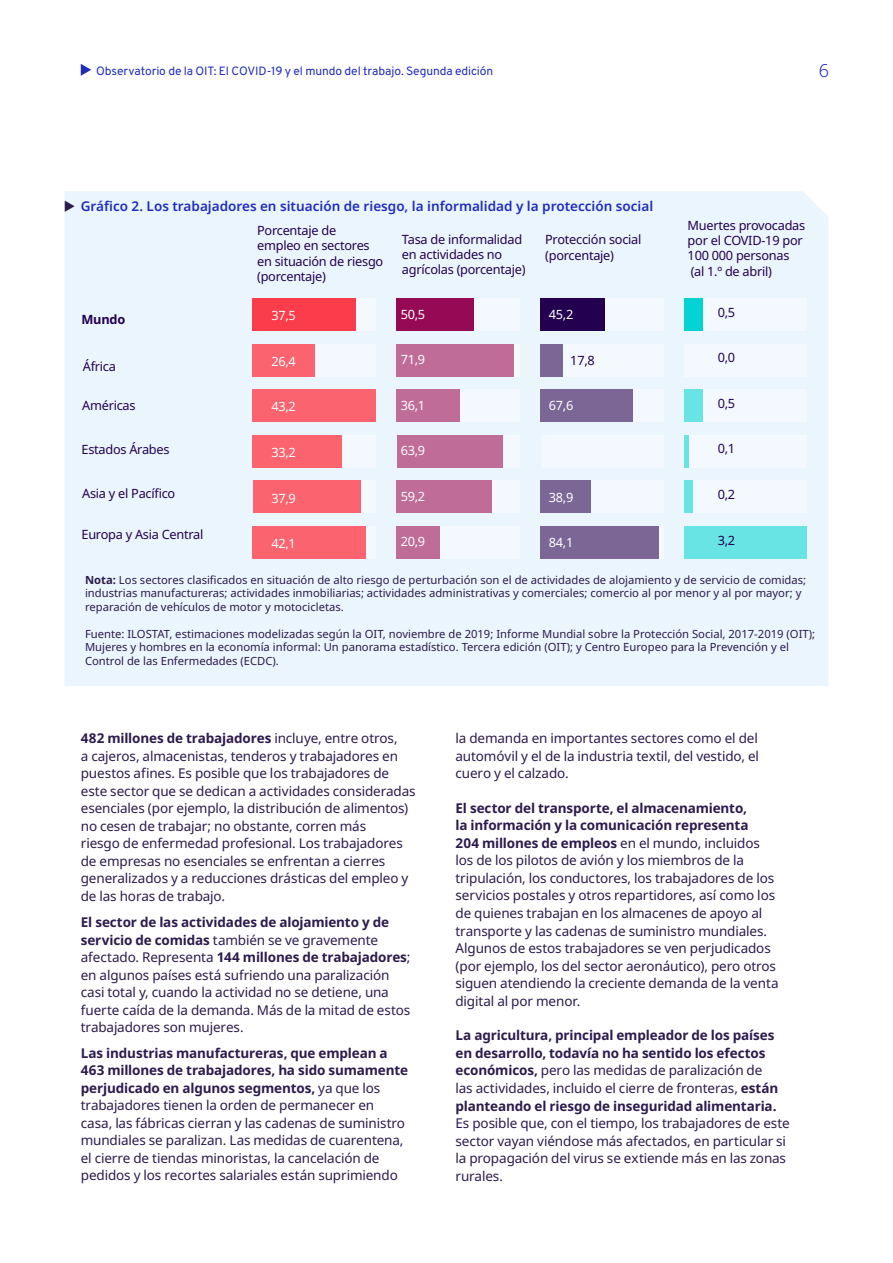
<style>
.page{position:relative;width:893px;height:1263px;background:#fff}
.page>*{position:absolute;margin:0;border:0;box-sizing:border-box;transform-origin:0 0}
.t1{font:300 18px "Noto Sans";color:#1e2dbe}
.t2{font:13.5px/17.5px "Noto Sans";letter-spacing:-.01em;color:#2c1b4d}
.t3{font:700 13.5px/17.5px "Noto Sans";letter-spacing:-.01em;color:#2c1b4d}
.t4{font:600 13.5px "Noto Sans";color:#1e2dbe}
.t5{font:12.75px/15.3px "Noto Sans";letter-spacing:-.02em;color:#230050}
.t6{font:12.75px "Noto Sans";letter-spacing:-.02em;color:#fff}
.t7{font:700 12.75px "Noto Sans";letter-spacing:-.02em;color:#230050}
.t8{font:12px "Overpass";letter-spacing:-.005em;color:#1e2dbe}
.t9{font:11.25px/13.5px "Noto Sans";color:#2c1b4d}
.s1{font-weight:700}
.s2{font-weight:400}
</style>
<div class="page">
<svg style="left:81px;top:64px;width:10px;height:12px"></svg>
<div style="left:65px;top:191px;width:763px;height:495px;background:#ebf5fd"></div>
<div style="left:253px;top:435px;width:123px;height:32px;background:#f3f9fe"></div>
<div style="left:253px;top:298px;width:123px;height:33px;background:#f3f9fe"></div>
<div style="left:397px;top:298px;width:123px;height:33px;background:#f3f9fe"></div>
<div style="left:540px;top:298px;width:123px;height:33px;background:#f3f9fe"></div>
<div style="left:684px;top:298px;width:123px;height:33px;background:#f3f9fe"></div>
<div style="left:253px;top:344px;width:123px;height:32px;background:#f3f9fe"></div>
<div style="left:397px;top:344px;width:123px;height:32px;background:#f3f9fe"></div>
<div style="left:540px;top:344px;width:123px;height:32px;background:#f3f9fe"></div>
<div style="left:684px;top:344px;width:123px;height:32px;background:#f3f9fe"></div>
<div style="left:397px;top:389px;width:123px;height:33px;background:#f3f9fe"></div>
<div style="left:540px;top:389px;width:123px;height:33px;background:#f3f9fe"></div>
<div style="left:684px;top:389px;width:123px;height:33px;background:#f3f9fe"></div>
<div style="left:397px;top:435px;width:123px;height:32px;background:#f3f9fe"></div>
<div style="left:540px;top:435px;width:123px;height:32px;background:#f3f9fe"></div>
<div style="left:684px;top:435px;width:123px;height:32px;background:#f3f9fe"></div>
<div style="left:253px;top:480px;width:123px;height:33px;background:#f3f9fe"></div>
<div style="left:397px;top:480px;width:123px;height:33px;background:#f3f9fe"></div>
<div style="left:540px;top:480px;width:123px;height:33px;background:#f3f9fe"></div>
<div style="left:684px;top:480px;width:123px;height:33px;background:#f3f9fe"></div>
<div style="left:253px;top:526px;width:123px;height:33px;background:#f3f9fe"></div>
<div style="left:397px;top:526px;width:123px;height:33px;background:#f3f9fe"></div>
<div style="left:540px;top:526px;width:123px;height:33px;background:#f3f9fe"></div>
<div style="left:253px;top:298px;width:103px;height:33px;background:#fa3c4b"></div>
<div style="left:397px;top:298px;width:77px;height:33px;background:#960a55"></div>
<div style="left:540px;top:298px;width:65px;height:33px;background:#230050"></div>
<div style="left:684px;top:298px;width:19px;height:33px;background:#05d2d2"></div>
<div style="left:253px;top:344px;width:62px;height:32px;background:#fb636f"></div>
<div style="left:397px;top:344px;width:117px;height:32px;background:#c06c99"></div>
<div style="left:540px;top:344px;width:23px;height:32px;background:#7b6696"></div>
<div style="left:253px;top:389px;width:123px;height:33px;background:#fb636f"></div>
<div style="left:397px;top:389px;width:63px;height:33px;background:#c06c99"></div>
<div style="left:540px;top:389px;width:93px;height:33px;background:#7b6696"></div>
<div style="left:684px;top:389px;width:19px;height:33px;background:#69e4e4"></div>
<div style="left:253px;top:435px;width:89px;height:32px;background:#fb636f"></div>
<div style="left:397px;top:435px;width:105px;height:32px;background:#c06c99"></div>
<hr style="left:684px;top:435px;width:4px;height:32px;background:#69e4e4">
<div style="left:253px;top:480px;width:107px;height:33px;background:#fb636f"></div>
<div style="left:397px;top:480px;width:95px;height:33px;background:#c06c99"></div>
<div style="left:540px;top:480px;width:51px;height:33px;background:#7b6696"></div>
<div style="left:684px;top:480px;width:9px;height:33px;background:#69e4e4"></div>
<div style="left:253px;top:526px;width:113px;height:33px;background:#fb636f"></div>
<div style="left:397px;top:526px;width:43px;height:33px;background:#c06c99"></div>
<div style="left:540px;top:526px;width:119px;height:33px;background:#7b6696"></div>
<div style="left:684px;top:526px;width:123px;height:33px;background:#69e4e4"></div>
<svg style="left:65px;top:201px;width:10px;height:11px"></svg>
<p class="t8" style="left:96px;top:62px;width:399px">Observatorio de la OIT: El COVID-19 y el mundo del trabajo. Segunda edición</p>
<h1 class="t1" style="left:819px;top:57px;width:12px">6</h1>
<p class="t4" style="left:81px;top:197px;width:574px">Gráfico 2. Los trabajadores en situación de riesgo, la informalidad y la protección social</p>
<p class="t7" style="left:82px;top:310px;width:45px">Mundo</p>
<p class="t5" style="left:83px;top:359px;width:35px">África</p>
<p class="t5" style="left:82px;top:398px;width:55px">Américas</p>
<p class="t5" style="left:82px;top:442px;width:90px">Estados Árabes</p>
<p class="t5" style="left:82px;top:486px;width:95px">Asia y el Pacífico</p>
<p class="t5" style="left:82px;top:527px;width:123px">Europa y Asia Central</p>
<p class="t5" style="left:257px;top:223px;width:128px">Porcentaje de empleo en sectores en situación de riesgo (porcentaje)</p>
<p class="t5" style="left:402px;top:232px;width:125px">Tasa de informalidad en actividades no agrícolas (porcentaje)</p>
<p class="t5" style="left:545px;top:232px;width:98px">Protección social (porcentaje)</p>
<p class="t6" style="left:271px;top:307px;width:26px">37,5</p>
<p class="t6" style="left:271px;top:352px;width:26px">26,4</p>
<p class="t6" style="left:271px;top:398px;width:26px">43,2</p>
<p class="t6" style="left:271px;top:443px;width:26px">33,2</p>
<p class="t6" style="left:271px;top:489px;width:26px">37,9</p>
<p class="t6" style="left:271px;top:534px;width:26px">42,1</p>
<p class="t6" style="left:401px;top:305px;width:26px">50,5</p>
<p class="t6" style="left:401px;top:351px;width:26px">71,9</p>
<p class="t6" style="left:401px;top:396px;width:26px">36,1</p>
<p class="t6" style="left:401px;top:442px;width:26px">63,9</p>
<p class="t6" style="left:401px;top:487px;width:26px">59,2</p>
<p class="t6" style="left:401px;top:533px;width:26px">20,9</p>
<p class="t6" style="left:549px;top:306px;width:26px">45,2</p>
<p class="t5" style="left:570px;top:353px;width:26px">17,8</p>
<p class="t6" style="left:549px;top:397px;width:26px">67,6</p>
<p class="t6" style="left:549px;top:488px;width:26px">38,9</p>
<p class="t6" style="left:549px;top:533px;width:26px">84,1</p>
<p class="t5" style="left:688px;top:218px;width:119px">Muertes provocadas por el COVID-19 por<br>100 000 personas (al 1.º de abril)</p>
<p class="t5" style="left:718px;top:305px;width:19px">0,5</p>
<p class="t5" style="left:718px;top:350px;width:19px">0,0</p>
<p class="t5" style="left:718px;top:396px;width:19px">0,5</p>
<p class="t5" style="left:718px;top:441px;width:19px">0,1</p>
<p class="t5" style="left:718px;top:487px;width:19px">0,2</p>
<p class="t5" style="left:718px;top:532px;width:19px">3,2</p>
<p class="t9" style="left:85px;top:573px;width:723px"><span class="s1">Nota:</span> Los sectores clasificados en situación de alto riesgo de perturbación son el de actividades de alojamiento y de servicio de comidas; industrias manufactureras; actividades inmobiliarias; actividades administrativas y comerciales; comercio al por menor y al por mayor; y reparación de vehículos de motor y motocicletas.</p>
<p class="t9" style="left:85px;top:627px;width:732px">Fuente: ILOSTAT, estimaciones modelizadas según la OIT, noviembre de 2019; Informe Mundial sobre la Protección Social, 2017-2019 (OIT);<br>Mujeres y hombres en la economía informal: Un panorama estadístico. Tercera edición (OIT); y Centro Europeo para la Prevención y el<br>Control de las Enfermedades (ECDC).</p>
<p class="t2" style="left:81px;top:730px;width:336px"><span class="s1">482 millones de trabajadores</span> incluye, entre otros,<br>a cajeros, almacenistas, tenderos y trabajadores en puestos afines. Es posible que los trabajadores de este sector que se dedican a actividades consideradas esenciales (por ejemplo, la distribución de alimentos) no cesen de trabajar; no obstante, corren más<br>riesgo de enfermedad profesional. Los trabajadores de empresas no esenciales se enfrentan a cierres generalizados y a reducciones drásticas del empleo y de las horas de trabajo.</p>
<p class="t2" style="left:81px;top:914px;width:331px"><span class="s1">El sector de las actividades de alojamiento y de servicio de comidas</span> también se ve gravemente afectado. Representa <span class="s1">144 millones de trabajadores</span>; en algunos países está sufriendo una paralización casi total y, cuando la actividad no se detiene, una fuerte caída de la demanda. Más de la mitad de estos trabajadores son mujeres.</p>
<p class="t2" style="left:81px;top:1044px;width:329px"><span class="s1">Las industrias manufactureras, que emplean a 463 millones de trabajadores, ha sido sumamente perjudicado en algunos segmentos,</span> ya que los trabajadores tienen la orden de permanecer en casa, las fábricas cierran y las cadenas de suministro mundiales se paralizan. Las medidas de cuarentena, el cierre de tiendas minoristas, la cancelación de pedidos y los recortes salariales están suprimiendo</p>
<p class="t2" style="left:455px;top:730px;width:305px;text-align:justify">la demanda en importantes sectores como el del automóvil y el de la industria textil, del vestido, el cuero y el calzado.</p>
<p class="t2" style="left:455px;top:799px;width:325px"><span class="s1">El sector del transporte, el almacenamiento,<br>la información y la comunicación representa<br>204 millones de empleos</span> en el mundo, incluidos los de los pilotos de avión y los miembros de la tripulación, los conductores, los trabajadores de los servicios postales y otros repartidores, así como los de quienes trabajan en los almacenes de apoyo al transporte y las cadenas de suministro mundiales.<br>Algunos de estos trabajadores se ven perjudicados (por ejemplo, los del sector aeronáutico), pero otros siguen atendiendo la creciente demanda de la venta digital al por menor.</p>
<p class="t3" style="left:455px;top:1027px;width:324px">La agricultura, principal empleador de los países en desarrollo, todavía no ha sentido los efectos económicos, <span class="s2">pero las medidas de paralización de las actividades, incluido el cierre de fronteras,</span> están planteando el riesgo de inseguridad alimentaria.</p>
<p class="t2" style="left:455px;top:1115px;width:336px">Es posible que, con el tiempo, los trabajadores de este sector vayan viéndose más afectados, en particular si la propagación del virus se extiende más en las zonas rurales.</p>
</div>
